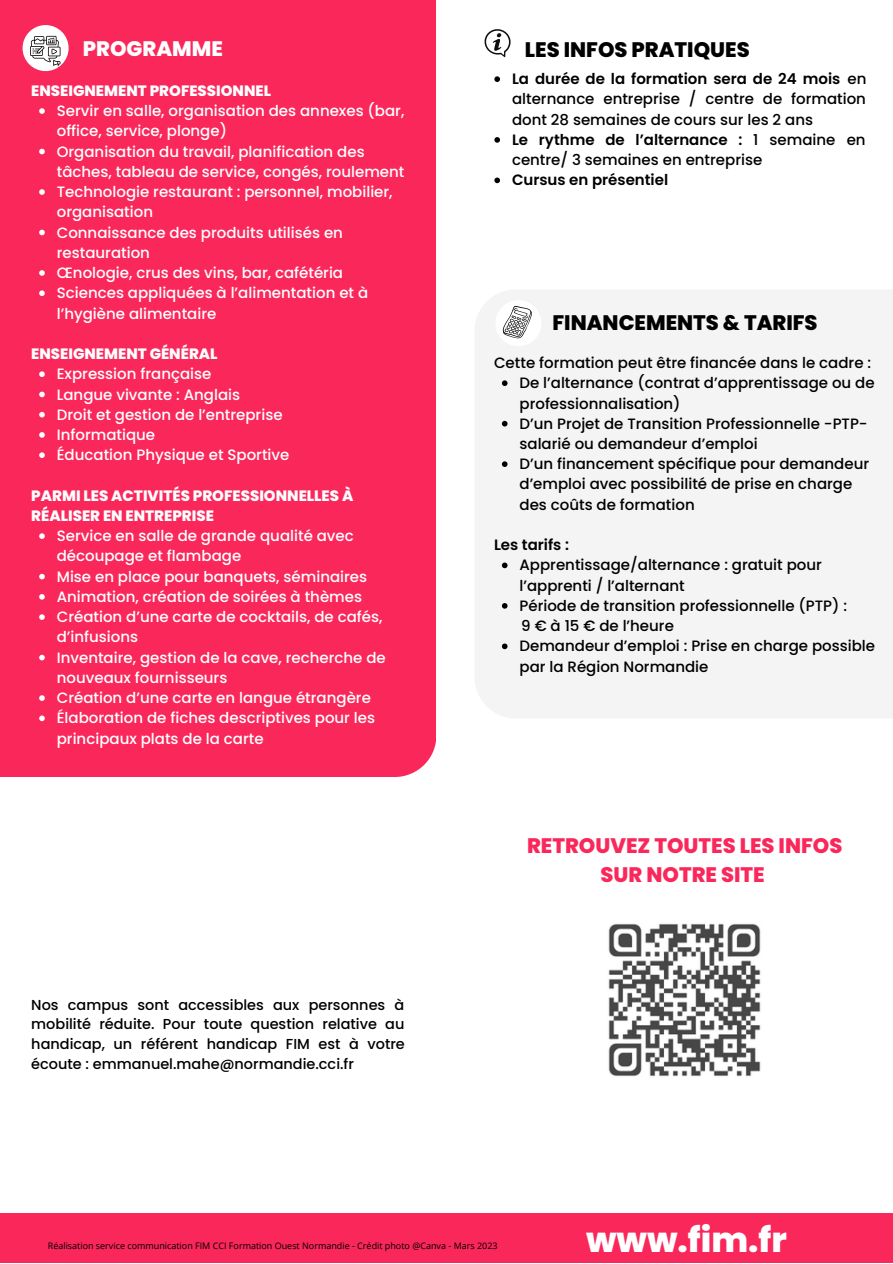
<style>
.page{position:relative;width:893px;height:1264px;background:#fff}
.page>*{position:absolute;margin:0;border:0;box-sizing:border-box;transform-origin:0 0}
.t1{font:800 34.5px "Poppins";color:#fff}
.t2{font:800 21px "Poppins";color:#000}
.t3{font:800 21px/29.2px "Poppins";color:#fa275a;text-align:center}
.t4{font:800 21px "Poppins";color:#fff}
.t5{font:500 15px/20.2px "Poppins";color:#fff}
.t6{font:500 15px/20.2px "Poppins";color:#000}
.t7{font:800 15px/20.2px "Poppins";color:#fff}
.t8{font:600 15px "Poppins";color:#000}
.t9{font:500 14.4px/19.5px "Poppins";color:#000;text-align:justify}
.t10{font:9px "Open Sans";color:#000}
.s1{font-weight:600}
</style>
<div class="page">
<div style="left:0;top:0;width:436px;height:777px;background:#fa275a"></div>
<div style="left:23px;top:25px;width:46px;height:46px;background:#fff;border-radius:50%"></div>
<svg style="left:30px;top:36px;width:30px;height:30px"></svg>
<div style="left:475px;top:290px;width:417px;height:428px;background:#f5f4f4"></div>
<div style="left:0;top:1213px;width:892px;height:49px;background:#fa275a"></div>
<svg style="left:484px;top:29px;width:27px;height:28px"></svg>
<div style="left:495px;top:300px;width:46px;height:46px;background:#fff;border-radius:50%"></div>
<svg style="left:502px;top:306px;width:30px;height:32px"></svg>
<img style="left:608px;top:924px;width:153px;height:152px">
<svg style="left:494px;top:76px;width:6px;height:6px"></svg>
<svg style="left:494px;top:137px;width:6px;height:6px"></svg>
<svg style="left:494px;top:177px;width:6px;height:6px"></svg>
<svg style="left:502px;top:380px;width:5px;height:6px"></svg>
<svg style="left:502px;top:421px;width:5px;height:5px"></svg>
<svg style="left:502px;top:461px;width:5px;height:6px"></svg>
<svg style="left:502px;top:562px;width:5px;height:6px"></svg>
<svg style="left:502px;top:603px;width:5px;height:5px"></svg>
<svg style="left:502px;top:643px;width:5px;height:6px"></svg>
<svg style="left:39px;top:108px;width:6px;height:6px"></svg>
<svg style="left:39px;top:149px;width:6px;height:5px"></svg>
<svg style="left:39px;top:189px;width:6px;height:6px"></svg>
<svg style="left:39px;top:230px;width:6px;height:5px"></svg>
<svg style="left:39px;top:270px;width:6px;height:6px"></svg>
<svg style="left:39px;top:290px;width:6px;height:6px"></svg>
<svg style="left:39px;top:371px;width:6px;height:6px"></svg>
<svg style="left:39px;top:391px;width:6px;height:6px"></svg>
<svg style="left:39px;top:412px;width:6px;height:5px"></svg>
<svg style="left:39px;top:432px;width:6px;height:6px"></svg>
<svg style="left:39px;top:452px;width:6px;height:6px"></svg>
<svg style="left:39px;top:533px;width:6px;height:6px"></svg>
<svg style="left:39px;top:574px;width:6px;height:5px"></svg>
<svg style="left:39px;top:594px;width:6px;height:5px"></svg>
<svg style="left:39px;top:614px;width:6px;height:6px"></svg>
<svg style="left:39px;top:654px;width:6px;height:6px"></svg>
<svg style="left:39px;top:695px;width:6px;height:6px"></svg>
<svg style="left:39px;top:715px;width:6px;height:6px"></svg>
<h2 class="t4" style="left:83px;top:34px;width:141px">PROGRAMME</h2>
<p class="t7" style="left:31px;top:80px;width:241px">ENSEIGNEMENT PROFESSIONNEL</p>
<p class="t5" style="left:57px;top:101px;width:349px">Servir en salle, organisation des annexes (bar, office, service, plonge)<br>Organisation du travail, planification des tâches, tableau de service, congés, roulement Technologie restaurant : personnel, mobilier, organisation<br>Connaissance des produits utilisés en restauration<br>Œnologie, crus des vins, bar, cafétéria Sciences appliquées à l’alimentation et à l’hygiène alimentaire</p>
<p class="t7" style="left:31px;top:343px;width:188px">ENSEIGNEMENT GÉNÉRAL</p>
<p class="t5" style="left:57px;top:364px;width:234px">Expression française<br>Langue vivante : Anglais<br>Droit et gestion de l’entreprise<br>Informatique<br>Éducation Physique et Sportive</p>
<p class="t7" style="left:31px;top:485px;width:323px">PARMI LES ACTIVITÉS PROFESSIONNELLES À<br>RÉALISER EN ENTREPRISE</p>
<p class="t5" style="left:57px;top:526px;width:330px">Service en salle de grande qualité avec découpage et flambage<br>Mise en place pour banquets, séminaires Animation, création de soirées à thèmes Création d’une carte de cocktails, de cafés, d’infusions<br>Inventaire, gestion de la cave, recherche de nouveaux fournisseurs<br>Création d’une carte en langue étrangère Élaboration de fiches descriptives pour les principaux plats de la carte</p>
<p class="t9" style="left:31px;top:995px;width:375px">Nos campus sont accessibles aux personnes à mobilité réduite. Pour toute question relative au handicap, un référent handicap FIM est à votre écoute : emmanuel.mahe@normandie.cci.fr</p>
<h2 class="t2" style="left:525px;top:35px;width:226px">LES INFOS PRATIQUES</h2>
<p class="t6" style="left:512px;top:69px;width:356px"><span class="s1">La durée de la formation sera de 24 mois</span> en alternance entreprise / centre de formation dont 28 semaines de cours sur les 2 ans<br><span class="s1">Le rythme de l’alternance :</span> 1 semaine en centre/ 3 semaines en entreprise</p>
<p class="t8" style="left:512px;top:170px;width:158px">Cursus en présentiel</p>
<h2 class="t2" style="left:552px;top:308px;width:267px">FINANCEMENTS &amp; TARIFS</h2>
<p class="t6" style="left:494px;top:352px;width:378px">Cette formation peut être financée dans le cadre :</p>
<p class="t6" style="left:519px;top:373px;width:356px">De l’alternance (contrat d’apprentissage ou de professionnalisation)<br>D’un Projet de Transition Professionnelle -PTP&shy;salarié ou demandeur d’emploi<br>D’un financement spécifique pour demandeur d’emploi avec possibilité de prise en charge des coûts de formation</p>
<p class="t8" style="left:494px;top:534px;width:76px">Les tarifs :</p>
<p class="t6" style="left:519px;top:555px;width:329px">Apprentissage/alternance : gratuit pour l’apprenti / l’alternant<br>Période de transition professionnelle (PTP) :</p>
<p class="t6" style="left:519px;top:636px;width:357px">Demandeur d’emploi : Prise en charge possible par la Région Normandie</p>
<p class="t6" style="left:521px;top:615px;width:154px">9 € à 15 € de l’heure</p>
<h2 class="t3" style="left:527px;top:830px;width:317px">RETROUVEZ TOUTES LES INFOS<br>SUR NOTRE SITE</h2>
<p class="t10" style="left:48px;top:1239px;width:451px">Réalisation service communication FIM CCI Formation Ouest Normandie - Crédit photo @Canva - Mars 2023</p>
<h1 class="t1" style="left:586px;top:1215px;width:202px">www.fim.fr</h1>
</div>
